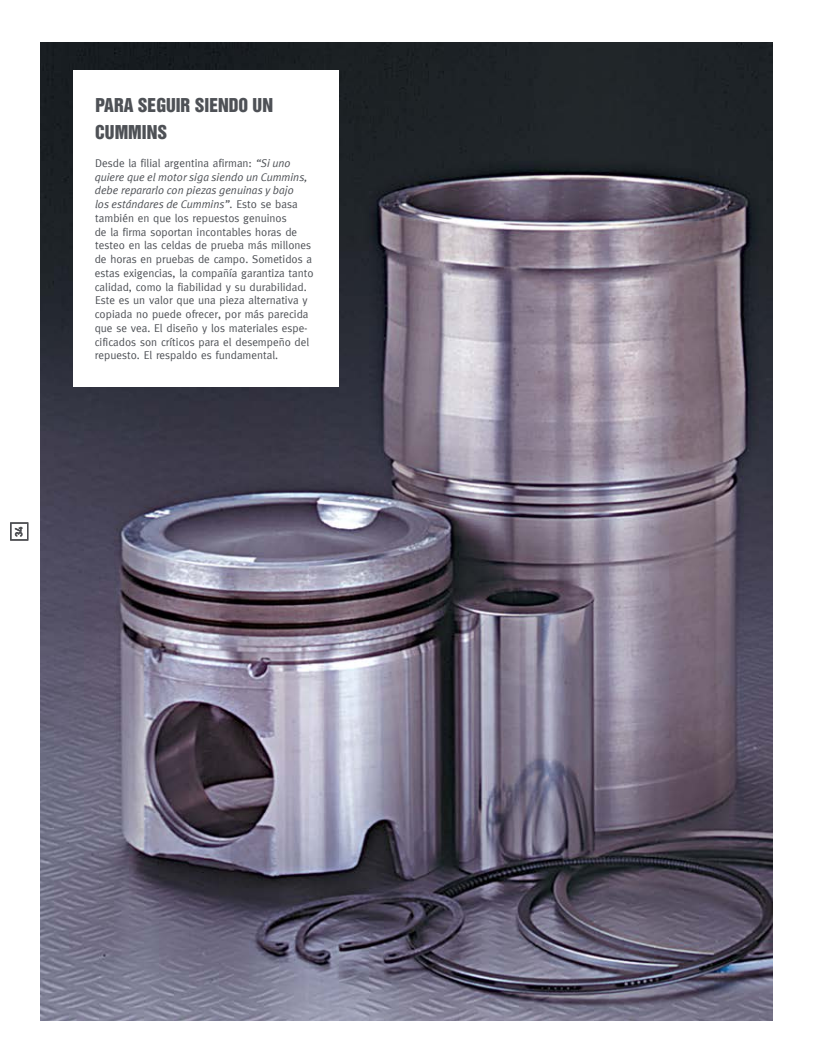
<style>
.page{position:relative;width:815px;height:1063px;background:#fff}
.page>*{position:absolute;margin:0;border:0;box-sizing:border-box;transform-origin:0 0}
.t1{font:17.5px/27.5px "Helvetica Inserat";color:#4e5156}
.t2{font:11.25px/13.8px "Meta";color:#4e5156}
.t3{font:italic 11.25px/13.8px "Meta Plus Normal";color:#4e5156}
.t4{font:700 10px "DIN";color:#231f20}
.s1{font-family:"Meta Plus Normal";font-style:italic}
.s2{font-family:"Meta";font-style:normal}
</style>
<div class="page">
<div style="left:10px;top:522px;width:18px;height:19px;border:1px solid #4e5156"></div>
<img style="left:41px;top:43px;width:731px;height:977px">
<div style="left:73px;top:70px;width:266px;height:317px;background:#fff"></div>
<p class="t4" style="left:13px;top:537px;width:12px;rotate:-90deg">34</p>
<h1 class="t1" style="left:95px;top:92px;width:179px">PARA SEGUIR SIENDO UN<br>CUMMINS</h1>
<p class="t2" style="left:95px;top:156px;width:197px">Desde la filial argentina afirman: <span class="s1">“Si uno</span></p>
<p class="t3" style="left:95px;top:170px;width:214px">quiere que el motor siga siendo un Cummins, debe repararlo con piezas genuinas y bajo los estándares de Cummins”<span class="s2">. Esto se basa</span></p>
<p class="t2" style="left:95px;top:211px;width:220px">también en que los repuestos genuinos<br>de la firma soportan incontables horas de testeo en las celdas de prueba más millones de horas en pruebas de campo. Sometidos a estas exigencias, la compañía garantiza tanto calidad, como la fiabilidad y su durabilidad.<br>Este es un valor que una pieza alternativa y copiada no puede ofrecer, por más parecida que se vea. El diseño y los materiales espe&shy;cificados son críticos para el desempeño del repuesto. El respaldo es fundamental.</p>
</div>
